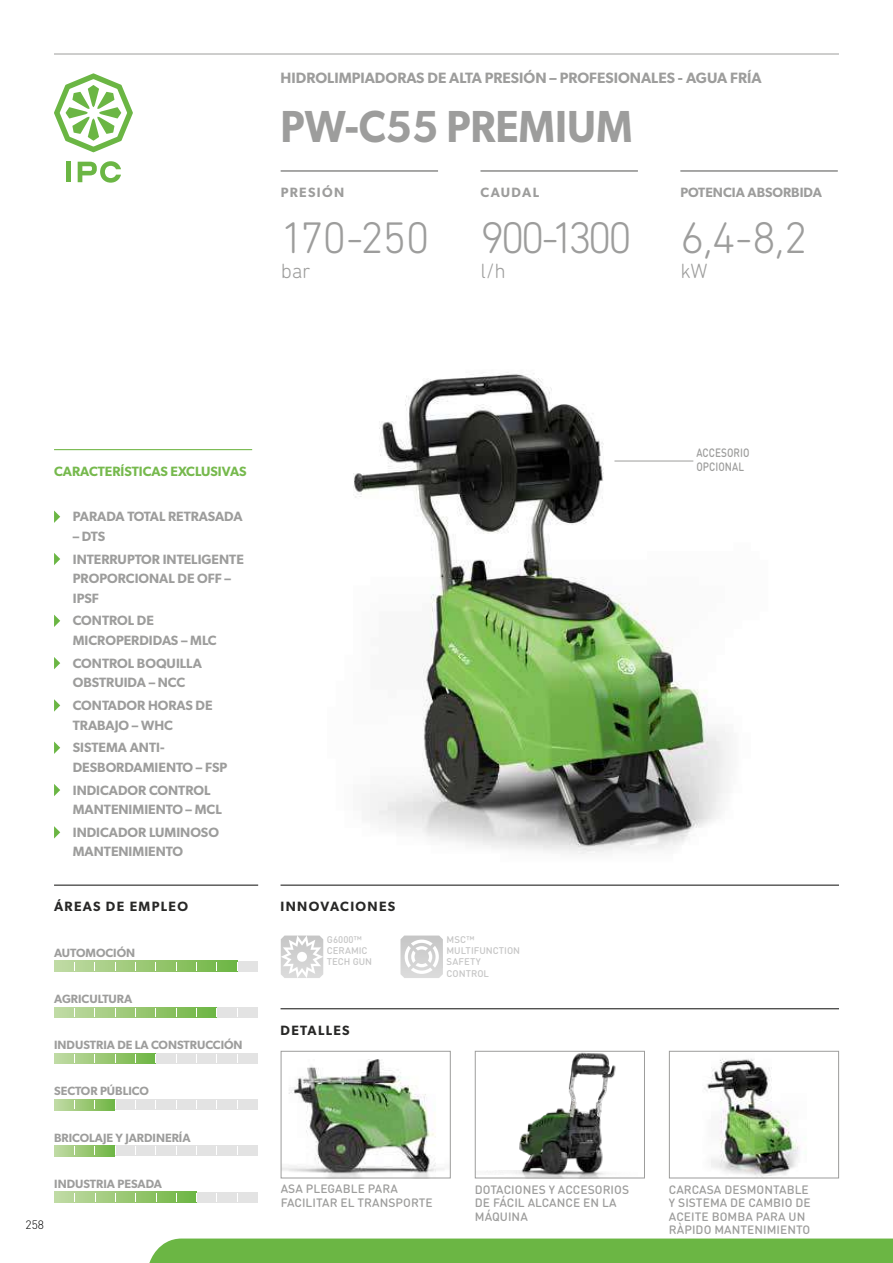
<style>
.page{position:relative;width:893px;height:1263px;background:#fff}
.page>*{position:absolute;margin:0;border:0;box-sizing:border-box;transform-origin:0 0}
.t1{font:300 45px "DIN Next Rounded LT Pro";letter-spacing:-.08em;color:#9d9d9c}
.t2{font:600 45px "Gibson";color:#9d9d9c;scale:.93 1}
.t3{font:300 21px "DIN Next Rounded LT Pro";color:#9d9d9c}
.t4{font:600 15px "Gibson";color:#9d9d9c}
.t5{font:600 13.5px/19.5px "Gibson";color:#9d9d9c}
.t6{font:600 13.5px "Gibson";letter-spacing:.1em;color:#282827}
.t7{font:600 13.5px "Gibson";color:#76b94d}
.t8{font:600 13.5px "Gibson";letter-spacing:.1em;color:#9d9d9c}
.t9{font:500 12px/13.5px "DIN Round Pro";letter-spacing:.005em;color:#9d9d9c}
.t10{font:600 12px "Gibson";color:#9d9d9c}
.t11{font:500 12px/13.5px "DIN Round Pro";letter-spacing:.005em;color:#9d9d9c;scale:.83 1}
.t12{font:300 12px "DIN Round Pro";color:#000}
.t13{font:500 9.6px/11.2px "DIN Round Pro";color:#c6c6c6}
</style>
<div class="page">
<hr style="left:54px;top:54px;width:785px;height:1px;background:#9d9d9c">
<div style="left:66px;top:162px;width:5px;height:20px;background:#6bb644"></div>
<svg style="left:78px;top:161px;width:43px;height:22px"></svg>
<svg style="left:54px;top:73px;width:79px;height:79px"></svg>
<div style="left:149px;top:1238px;width:744px;height:25px;background:#6bb644"></div>
<hr style="left:281px;top:170px;width:157px;height:1px;background:#9d9d9c">
<hr style="left:481px;top:170px;width:157px;height:1px;background:#9d9d9c">
<hr style="left:680px;top:170px;width:158px;height:1px;background:#9d9d9c">
<hr style="left:281px;top:171px;width:157px;height:1px;background:#9d9d9c">
<hr style="left:481px;top:171px;width:157px;height:1px;background:#9d9d9c">
<hr style="left:680px;top:171px;width:158px;height:1px;background:#9d9d9c">
<svg style="left:281px;top:935px;width:42px;height:43px"></svg>
<svg style="left:400px;top:935px;width:43px;height:43px"></svg>
<img style="left:353px;top:372px;width:376px;height:482px">
<img style="left:486px;top:1053px;width:130px;height:123px">
<div style="left:475px;top:1051px;width:170px;height:127px;border:1px solid #9d9d9c"></div>
<img style="left:283px;top:1060px;width:161px;height:116px">
<div style="left:281px;top:1051px;width:170px;height:127px;border:1px solid #9d9d9c"></div>
<img style="left:704px;top:1058px;width:95px;height:118px">
<div style="left:669px;top:1051px;width:170px;height:127px;border:1px solid #9d9d9c"></div>
<hr style="left:614px;top:461px;width:79px;height:1px;background:#9d9d9c">
<hr style="left:54px;top:449px;width:198px;height:1px;background:#76b94d">
<svg style="left:54px;top:510px;width:6px;height:13px"></svg>
<svg style="left:54px;top:553px;width:6px;height:12px"></svg>
<svg style="left:54px;top:615px;width:6px;height:12px"></svg>
<svg style="left:54px;top:657px;width:6px;height:12px"></svg>
<svg style="left:54px;top:699px;width:6px;height:13px"></svg>
<svg style="left:54px;top:741px;width:6px;height:13px"></svg>
<svg style="left:54px;top:784px;width:6px;height:12px"></svg>
<svg style="left:54px;top:826px;width:6px;height:12px"></svg>
<div style="left:54px;top:1099px;width:204px;height:11px;background:#e3e3e3"></div>
<svg style="left:54px;top:1099px;width:61px;height:11px"></svg>
<div style="left:54px;top:961px;width:204px;height:10px;background:#e3e3e3"></div>
<svg style="left:54px;top:961px;width:183px;height:10px;background:#9cca79"></svg>
<div style="left:54px;top:1053px;width:204px;height:11px;background:#e3e3e3"></div>
<svg style="left:54px;top:1053px;width:102px;height:11px"></svg>
<div style="left:54px;top:1007px;width:204px;height:11px;background:#e3e3e3"></div>
<svg style="left:54px;top:1007px;width:163px;height:11px;background:#9dca79"></svg>
<div style="left:54px;top:1145px;width:204px;height:11px;background:#e3e3e3"></div>
<svg style="left:54px;top:1146px;width:61px;height:10px"></svg>
<div style="left:54px;top:1192px;width:204px;height:10px;background:#e3e3e3"></div>
<svg style="left:54px;top:1192px;width:143px;height:10px"></svg>
<hr style="left:54px;top:884px;width:204px;height:2px;background:#282827">
<hr style="left:281px;top:884px;width:558px;height:2px;background:#282827">
<hr style="left:281px;top:1008px;width:558px;height:1px;background:#282827">
<p class="t4" style="left:281px;top:69px;width:482px">HIDROLIMPIADORAS DE ALTA PRESIÓN – PROFESIONALES - AGUA FRÍA</p>
<h1 class="t2" style="left:281px;top:100px;width:380px">PW-C55 PREMIUM</h1>
<p class="t8" style="left:281px;top:185px;width:65px">PRESIÓN</p>
<p class="t5" style="left:481px;top:183px;width:60px">CAUDAL</p>
<p class="t5" style="left:680px;top:183px;width:143px">POTENCIA ABSORBIDA</p>
<h1 class="t1" style="left:281px;top:212px;width:150px">170-250</h1>
<h2 class="t3" style="left:281px;top:259px;width:31px">bar</h2>
<h1 class="t1" style="left:481px;top:212px;width:153px">900-1300</h1>
<h2 class="t3" style="left:481px;top:259px;width:27px">l/h</h2>
<h1 class="t1" style="left:680px;top:212px;width:129px">6,4-8,2</h1>
<h2 class="t3" style="left:680px;top:259px;width:29px">kW</h2>
<p class="t7" style="left:54px;top:463px;width:194px">CARACTERÍSTICAS EXCLUSIVAS</p>
<p class="t5" style="left:73px;top:507px;width:171px">PARADA TOTAL RETRASADA</p>
<p class="t5" style="left:73px;top:524px;width:173px;line-height:22.8px">– DTS<br>INTERRUPTOR INTELIGENTE</p>
<p class="t5" style="left:73px;top:568px;width:160px">PROPORCIONAL DE OFF –<br>IPSF</p>
<p class="t5" style="left:73px;top:611px;width:145px">CONTROL DE<br>MICROPERDIDAS – MLC</p>
<p class="t5" style="left:73px;top:653px;width:131px">CONTROL BOQUILLA<br>OBSTRUIDA – NCC</p>
<p class="t5" style="left:73px;top:695px;width:141px">CONTADOR HORAS DE<br>TRABAJO – WHC</p>
<p class="t5" style="left:73px;top:738px;width:156px">SISTEMA ANTI-<br>DESBORDAMIENTO – FSP</p>
<p class="t5" style="left:73px;top:780px;width:150px">INDICADOR CONTROL<br>MANTENIMIENTO – MCL</p>
<p class="t5" style="left:73px;top:822px;width:148px">INDICADOR LUMINOSO<br>MANTENIMIENTO</p>
<p class="t11" style="left:696px;top:446px;width:66px">ACCESORIO<br>OPCIONAL</p>
<p class="t6" style="left:54px;top:898px;width:136px">ÁREAS DE EMPLEO</p>
<p class="t6" style="left:281px;top:898px;width:116px">INNOVACIONES</p>
<p class="t10" style="left:54px;top:945px;width:83px">AUTOMOCIÓN</p>
<p class="t10" style="left:54px;top:992px;width:80px">AGRICULTURA</p>
<p class="t10" style="left:54px;top:1038px;width:190px">INDUSTRIA DE LA CONSTRUCCIÓN</p>
<p class="t13" style="left:327px;top:933px;width:47px">G6000™<br>CERAMIC<br>TECH GUN</p>
<p class="t13" style="left:447px;top:933px;width:75px">MSC™<br>MULTIFUNCTION<br>SAFETY<br>CONTROL</p>
<p class="t6" style="left:281px;top:1022px;width:71px">DETALLES</p>
<p class="t10" style="left:54px;top:1084px;width:96px">SECTOR PÚBLICO</p>
<p class="t10" style="left:54px;top:1130px;width:138px">BRICOLAJE Y JARDINERÍA</p>
<p class="t10" style="left:54px;top:1176px;width:109px">INDUSTRIA PESADA</p>
<p class="t12" style="left:26px;top:1216px;width:20px">258</p>
<p class="t9" style="left:281px;top:1182px;width:154px">ASA PLEGABLE PARA<br>FACILITAR EL TRANSPORTE</p>
<p class="t9" style="left:475px;top:1182px;width:156px">DOTACIONES Y ACCESORIOS<br>DE FÁCIL ALCANCE EN LA<br>MÁQUINA</p>
<p class="t9" style="left:669px;top:1182px;width:143px">CARCASA DESMONTABLE<br>Y SISTEMA DE CAMBIO DE<br>ACEITE BOMBA PARA UN<br>RÀPIDO MANTENIMIENTO</p>
</div>
